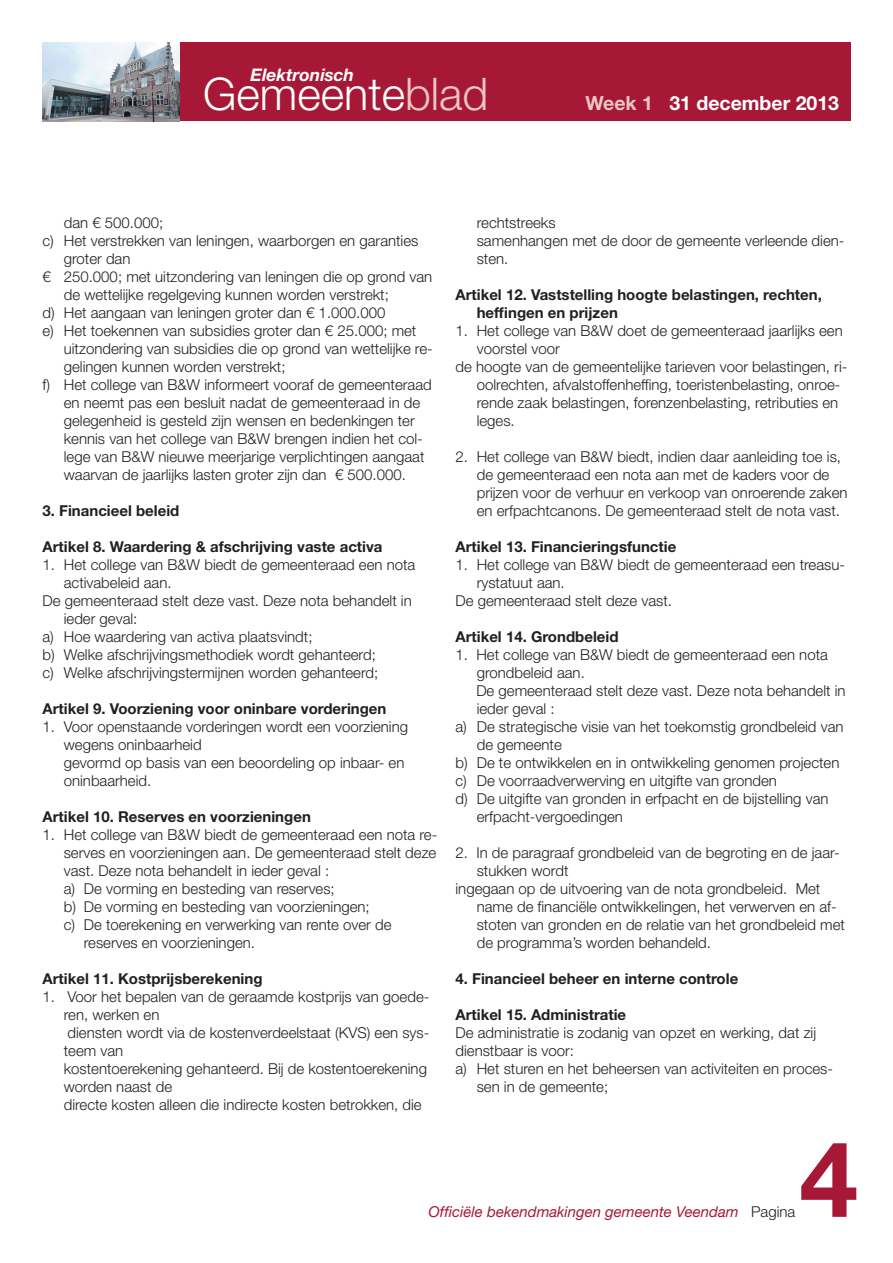
<style>
.page{position:relative;width:893px;height:1263px;background:#fff}
.page>*{position:absolute;margin:0;border:0;box-sizing:border-box;transform-origin:0 0}
.t1{font:700 105px "Helvetica Neue LT Std";color:#a61836}
.t2{font:300 45px "Helvetica Neue LT Std";color:#fff}
.t3{font:700 19.5px "Helvetica Neue LT Std";color:#fff}
.t4{font:italic 700 17.4px "Helvetica Neue LT Std";color:#fff}
.t5{font:300 15px/18px "Helvetica Neue LT Std";color:#231f20}
.t6{font:700 15px/18px "Helvetica Neue LT Std";color:#231f20}
.t7{font:italic 15px "Helvetica Neue LT Std";color:#a61836}
.s1{color:#e9c7c3}
.s2{font-weight:300;font-style:normal;color:#231f20}
</style>
<div class="page">
<div style="left:43px;top:43px;width:807px;height:78px;background:#a61836"></div>
<img style="left:43px;top:43px;width:137px;height:78px">
<p class="t4" style="left:250px;top:68px;width:105px">Elektronisch</p>
<h2 class="t2" style="left:203px;top:78px;width:287px">Gemeente<span class="s1">blad</span></h2>
<h3 class="t3" style="left:585px;top:97px;width:255px"><span class="s1">Week 1</span> 31 december 2013</h3>
<p class="t5" style="left:64px;top:215px;width:101px">dan € 500.000;</p>
<p class="t5" style="left:43px;top:233px;width:377px">c) Het verstrekken van leningen, waarborgen en garanties</p>
<p class="t5" style="left:64px;top:251px;width:68px">groter dan</p>
<p class="t5" style="left:43px;top:269px;width:391px">€ 250.000; met uitzondering van leningen die op grond van</p>
<p class="t5" style="left:64px;top:287px;width:327px">de wettelijke regelgeving kunnen worden verstrekt;</p>
<p class="t5" style="left:43px;top:305px;width:344px">d) Het aangaan van leningen groter dan € 1.000.000</p>
<p class="t5" style="left:43px;top:323px;width:375px">e) Het toekennen van subsidies groter dan € 25.000; met</p>
<p class="t5" style="left:64px;top:341px;width:370px">uitzondering van subsidies die op grond van wettelijke re-</p>
<p class="t5" style="left:64px;top:359px;width:223px">gelingen kunnen worden verstrekt;</p>
<p class="t5" style="left:43px;top:377px;width:391px">f) Het college van B&amp;W informeert vooraf de gemeenteraad</p>
<p class="t5" style="left:64px;top:395px;width:358px">en neemt pas een besluit nadat de gemeenteraad in de</p>
<p class="t5" style="left:64px;top:413px;width:352px">gelegenheid is gesteld zijn wensen en bedenkingen ter</p>
<p class="t5" style="left:64px;top:431px;width:360px">kennis van het college van B&amp;W brengen indien het col-</p>
<p class="t5" style="left:64px;top:449px;width:362px">lege van B&amp;W nieuwe meerjarige verplichtingen aangaat</p>
<p class="t5" style="left:64px;top:467px;width:344px">waarvan de jaarlijks lasten groter zijn dan € 500.000.</p>
<p class="t6" style="left:43px;top:503px;width:138px">3. Financieel beleid</p>
<p class="t6" style="left:43px;top:539px;width:341px">Artikel 8. Waardering &amp; afschrijving vaste activa</p>
<p class="t5" style="left:43px;top:557px;width:374px">1. Het college van B&amp;W biedt de gemeenteraad een nota</p>
<p class="t5" style="left:64px;top:575px;width:109px">activabeleid aan.</p>
<p class="t5" style="left:43px;top:593px;width:371px">De gemeenteraad stelt deze vast. Deze nota behandelt in</p>
<p class="t5" style="left:64px;top:611px;width:75px">ieder geval:</p>
<p class="t5" style="left:43px;top:629px;width:271px">a) Hoe waardering van activa plaatsvindt;</p>
<p class="t5" style="left:43px;top:647px;width:335px">b) Welke afschrijvingsmethodiek wordt gehanteerd;</p>
<p class="t5" style="left:43px;top:665px;width:337px">c) Welke afschrijvingstermijnen worden gehanteerd;</p>
<p class="t6" style="left:43px;top:701px;width:345px">Artikel 9. Voorziening voor oninbare vorderingen</p>
<p class="t5" style="left:64px;top:719px;width:346px;text-indent:-21px">1. Voor openstaande vorderingen wordt een voorziening wegens oninbaarheid<br>gevormd op basis van een beoordeling op inbaar- en oninbaarheid.</p>
<p class="t6" style="left:43px;top:809px;width:270px">Artikel 10. Reserves en voorzieningen</p>
<p class="t5" style="left:43px;top:827px;width:396px">1. Het college van B&amp;W biedt de gemeenteraad een nota re-</p>
<p class="t5" style="left:64px;top:845px;width:374px">serves en voorzieningen aan. De gemeenteraad stelt deze</p>
<p class="t5" style="left:64px;top:863px;width:267px">vast. Deze nota behandelt in ieder geval :</p>
<p class="t5" style="left:64px;top:881px;width:272px">a) De vorming en besteding van reserves;</p>
<p class="t5" style="left:64px;top:899px;width:307px">b) De vorming en besteding van voorzieningen;</p>
<p class="t5" style="left:64px;top:917px;width:329px">c) De toerekening en verwerking van rente over de</p>
<p class="t5" style="left:84px;top:935px;width:173px">reserves en voorzieningen.</p>
<p class="t6" style="left:43px;top:971px;width:221px">Artikel 11. Kostprijsberekening</p>
<p class="t5" style="left:64px;top:989px;width:367px;text-indent:-21px">1. Voor het bepalen van de geraamde kostprijs van goede&shy;ren, werken en<br>diensten wordt via de kostenverdeelstaat (KVS) een sys&shy;teem van<br>kostentoerekening gehanteerd. Bij de kostentoerekening worden naast de<br>directe kosten alleen die indirecte kosten betrokken, die</p>
<p class="t5" style="left:477px;top:215px;width:369px">rechtstreeks<br>samenhangen met de door de gemeente verleende dien&shy;sten.</p>
<p class="t6" style="left:477px;top:287px;width:347px;text-indent:-21px">Artikel 12. Vaststelling hoogte belastingen, rechten, heffingen en prijzen</p>
<p class="t5" style="left:455px;top:323px;width:389px">1. Het college van B&amp;W doet de gemeenteraad jaarlijks een</p>
<p class="t5" style="left:477px;top:341px;width:85px">voorstel voor</p>
<p class="t5" style="left:455px;top:359px;width:393px">de hoogte van de gemeentelijke tarieven voor belastingen, ri-</p>
<p class="t5" style="left:477px;top:377px;width:365px">oolrechten, afvalstoffenheffing, toeristenbelasting, onroe-</p>
<p class="t5" style="left:477px;top:395px;width:363px">rende zaak belastingen, forenzenbelasting, retributies en</p>
<p class="t5" style="left:477px;top:413px;width:40px">leges.</p>
<p class="t5" style="left:477px;top:449px;width:372px;text-indent:-21px">2. Het college van B&amp;W biedt, indien daar aanleiding toe is, de gemeenteraad een nota aan met de kaders voor de prijzen voor de verhuur en verkoop van onroerende zaken en erfpachtcanons. De gemeenteraad stelt de nota vast.</p>
<p class="t6" style="left:455px;top:539px;width:222px">Artikel 13. Financieringsfunctie</p>
<p class="t5" style="left:455px;top:557px;width:391px">1. Het college van B&amp;W biedt de gemeenteraad een treasu-</p>
<p class="t5" style="left:477px;top:575px;width:90px">rystatuut aan.</p>
<p class="t5" style="left:455px;top:593px;width:218px">De gemeenteraad stelt deze vast.</p>
<p class="t6" style="left:455px;top:629px;width:165px">Artikel 14. Grondbeleid</p>
<p class="t5" style="left:455px;top:647px;width:374px">1. Het college van B&amp;W biedt de gemeenteraad een nota</p>
<p class="t5" style="left:477px;top:665px;width:110px">grondbeleid aan.</p>
<p class="t5" style="left:476px;top:683px;width:371px">De gemeenteraad stelt deze vast. Deze nota behandelt in</p>
<p class="t5" style="left:477px;top:701px;width:79px">ieder geval :</p>
<p class="t5" style="left:455px;top:719px;width:390px">a) De strategische visie van het toekomstig grondbeleid van</p>
<p class="t5" style="left:477px;top:737px;width:87px">de gemeente</p>
<p class="t5" style="left:455px;top:755px;width:385px">b) De te ontwikkelen en in ontwikkeling genomen projecten</p>
<p class="t5" style="left:455px;top:773px;width:323px">c) De voorraadverwerving en uitgifte van gronden</p>
<p class="t5" style="left:455px;top:791px;width:375px">d) De uitgifte van gronden in erfpacht en de bijstelling van</p>
<p class="t5" style="left:477px;top:809px;width:148px">erfpacht-vergoedingen</p>
<p class="t5" style="left:455px;top:845px;width:386px">2. In de paragraaf grondbeleid van de begroting en de jaar-</p>
<p class="t5" style="left:477px;top:863px;width:93px">stukken wordt</p>
<p class="t5" style="left:455px;top:881px;width:366px">ingegaan op de uitvoering van de nota grondbeleid. Met</p>
<p class="t5" style="left:477px;top:899px;width:361px">name de financiële ontwikkelingen, het verwerven en af-</p>
<p class="t5" style="left:477px;top:917px;width:370px">stoten van gronden en de relatie van het grondbeleid met</p>
<p class="t5" style="left:477px;top:935px;width:236px">de programma’s worden behandeld.</p>
<p class="t6" style="left:455px;top:971px;width:284px">4. Financieel beheer en interne controle</p>
<p class="t6" style="left:455px;top:1007px;width:172px">Artikel 15. Administratie</p>
<p class="t5" style="left:455px;top:1025px;width:362px">De administratie is zodanig van opzet en werking, dat zij</p>
<p class="t5" style="left:455px;top:1043px;width:120px">dienstbaar is voor:</p>
<p class="t5" style="left:455px;top:1061px;width:379px">a) Het sturen en het beheersen van activiteiten en proces-</p>
<p class="t5" style="left:477px;top:1079px;width:133px">sen in de gemeente;</p>
<h1 class="t1" style="left:800px;top:1142px;width:60px">4</h1>
<p class="t7" style="left:429px;top:1206px;width:368px">Officiële bekendmakingen gemeente Veendam <span class="s2">Pagina</span></p>
</div>
